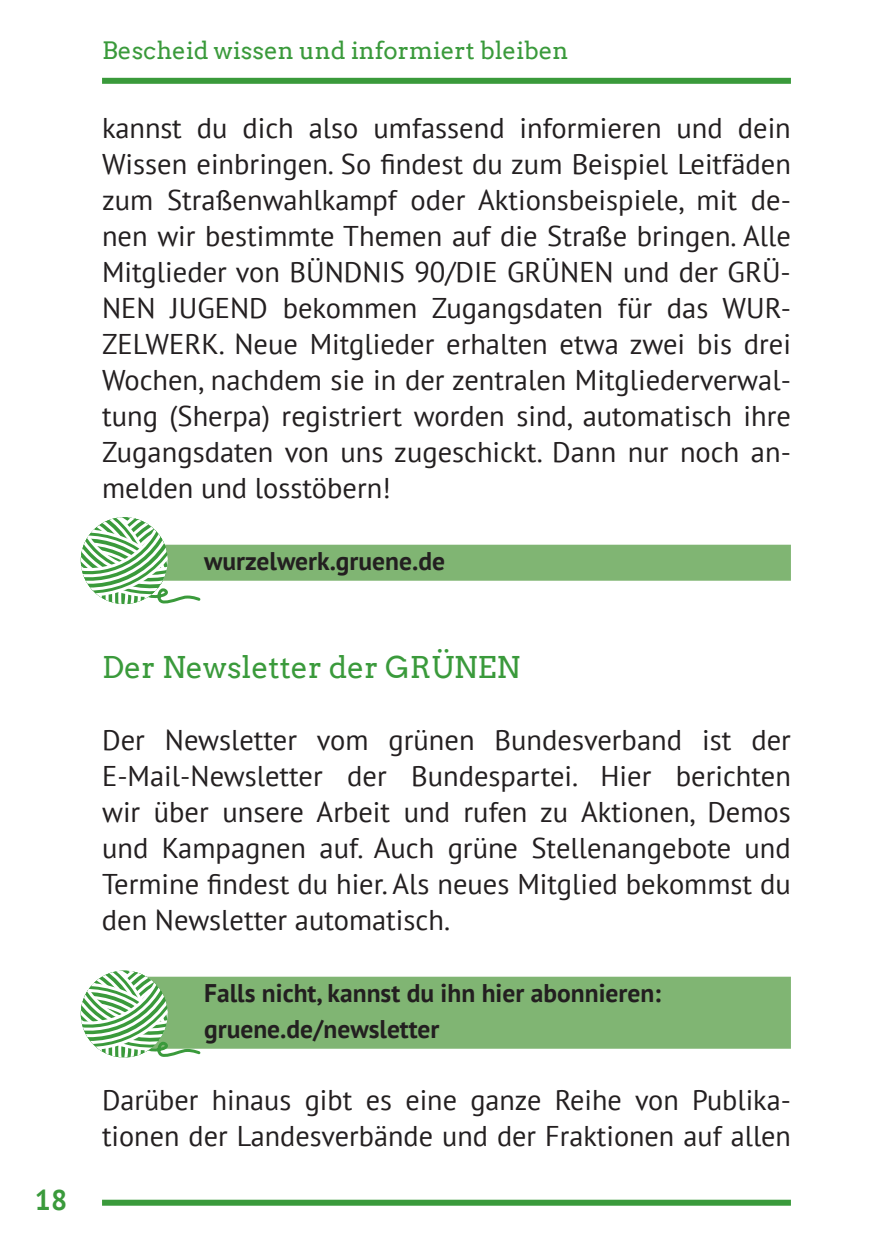
<style>
.page{position:relative;width:893px;height:1259px;background:#fff}
.page>*{position:absolute;margin:0;border:0;box-sizing:border-box;transform-origin:0 0}
.t1{font:30px "Arvo";color:#3a9a3b}
.t2{font:28.5px/36px "PT Sans";color:#231f20;text-align:justify}
.t3{font:700 28.5px "PT Sans";color:#3a9a3b}
.t4{font:700 25.5px/36px "PT Sans";color:#231f20}
.t5{font:24px "Arvo";color:#3a9a3b}
</style>
<div class="page">
<div style="left:102px;top:78px;width:689px;height:6px;background:#3a9a3b"></div>
<div style="left:102px;top:1199px;width:689px;height:6px;background:#3a9a3b"></div>
<div style="left:102px;top:545px;width:689px;height:36px;background:#80b573"></div>
<div style="left:102px;top:976px;width:689px;height:72px;background:#80b573"></div>
<svg style="left:81px;top:517px;width:121px;height:88px"></svg>
<svg style="left:81px;top:970px;width:121px;height:88px"></svg>
<p class="t3" style="left:35px;top:1181px;width:34px">18</p>
<p class="t5" style="left:102px;top:36px;width:468px">Bescheid wissen und informiert bleiben</p>
<p class="t2" style="left:102px;top:109px;width:690px">kannst du dich also umfassend informieren und dein Wissen einbringen. So findest du zum Beispiel Leitfäden zum Straßenwahlkampf oder Aktionsbeispiele, mit de&shy;nen wir bestimmte Themen auf die Straße bringen. Alle Mitglieder von BÜNDNIS 90/DIE GRÜNEN und der GRÜ-NEN JUGEND bekommen Zugangsdaten für das WUR-ZELWERK. Neue Mitglieder erhalten etwa zwei bis drei Wochen, nachdem sie in der zentralen Mitgliederverwal&shy;tung (Sherpa) registriert worden sind, automatisch ihre Zugangsdaten von uns zugeschickt. Dann nur noch an&shy;melden und losstöbern!</p>
<p class="t4" style="left:204px;top:543px;width:242px">wurzelwerk.gruene.de</p>
<p class="t1" style="left:102px;top:649px;width:331px">Der Newsletter der Grünen</p>
<p class="t2" style="left:102px;top:721px;width:690px">Der Newsletter vom grünen Bundesverband ist der E-Mail-Newsletter der Bundespartei. Hier berichten wir über unsere Arbeit und rufen zu Aktionen, Demos und Kampagnen auf. Auch grüne Stellenangebote und Termine findest du hier. Als neues Mitglied bekommst du den Newsletter automatisch.</p>
<p class="t4" style="left:204px;top:975px;width:459px">Falls nicht, kannst du ihn hier abonnieren: gruene.de/newsletter</p>
<p class="t2" style="left:102px;top:1081px;width:690px">Darüber hinaus gibt es eine ganze Reihe von Publika&shy;tionen der Landesverbände und der Fraktionen auf allen</p>
</div>
